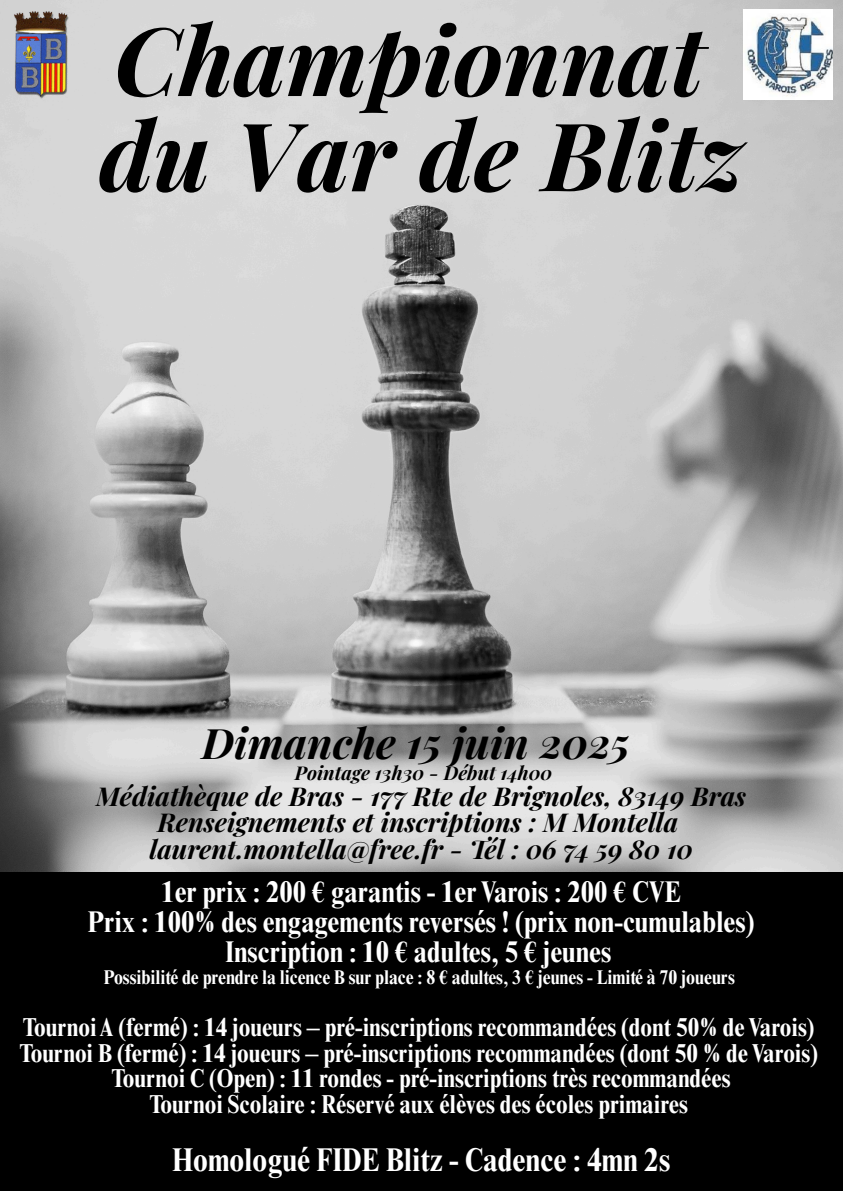
<style>
.page{position:relative;width:843px;height:1191px;background:#fff}
.page>*{position:absolute;margin:0;border:0;box-sizing:border-box;transform-origin:0 0}
.t1{font:italic 700 94.7px/95.2px "Playfair Display";color:#000}
.t2{font:italic 700 42.1px "Playfair Display";color:#000}
.t3{font:700 condensed 32.9px "Times NRMT Pro";color:#fff}
.t4{font:700 condensed 29.9px "Times NRMT Pro";color:#fff}
.t5{font:italic 700 26px/26.3px "Playfair Display";color:#000;text-align:center}
.t6{font:700 condensed 25.9px/25.5px "Times NRMT Pro";color:#fff;text-align:center}
.t7{font:700 condensed 19.9px "Times NRMT Pro";color:#fff}
.t8{font:italic 700 19px "Playfair Display";color:#000}
</style>
<div class="page">
<div style="left:0;top:0;width:842px;height:1190px;background:#000"></div>
<img style="left:0;top:0;width:841px;height:871px">
<img style="left:11px;top:10px;width:59px;height:89px">
<img style="left:743px;top:10px;width:89px;height:89px">
<p class="t1" style="left:99px;top:9px;width:645px">Championnat du Var de Blitz</p>
<h2 class="t2" style="left:202px;top:713px;width:429px">Dimanche 15 juin 2025</h2>
<h2 class="t8" style="left:295px;top:759px;width:259px">Pointage 13h30 - Début 14h00</h2>
<h2 class="t5" style="left:96px;top:781px;width:651px">Médiathèque de Bras - 177 Rte de Brignoles, 83149 Bras<br>Renseignements et inscriptions : M Montella laurent.montella@free.fr - Tél : 06 74 59 80 10</h2>
<h3 class="t4" style="left:161px;top:880px;width:521px">1er prix : 200 € garantis - 1er Varois : 200 € CVE</h3>
<p class="t4" style="left:88px;top:910px;width:667px">Prix : 100% des engagements reversés ! (prix non-cumulables)</p>
<p class="t4" style="left:225px;top:940px;width:387px">Inscription : 10 € adultes, 5 € jeunes</p>
<p class="t7" style="left:104px;top:970px;width:632px">Possibilité de prendre la licence B sur place : 8 € adultes, 3 € jeunes - Limité à 70 joueurs</p>
<p class="t6" style="left:20px;top:1017px;width:799px">TournoiA (fermé) : 14 joueurs – pré-inscriptions recommandées (dont 50% de Varois)<br>Tournoi B (fermé) : 14 joueurs – pré-inscriptions recommandées (dont 50 % de Varois)<br>Tournoi C (Open) : 11 rondes - pré-inscriptions très recommandées<br>Tournoi Scolaire : Réservé aux élèves des écoles primaires</p>
<h3 class="t3" style="left:172px;top:1146px;width:499px">Homologué FIDE Blitz - Cadence : 4mn 2s</h3>
</div>
